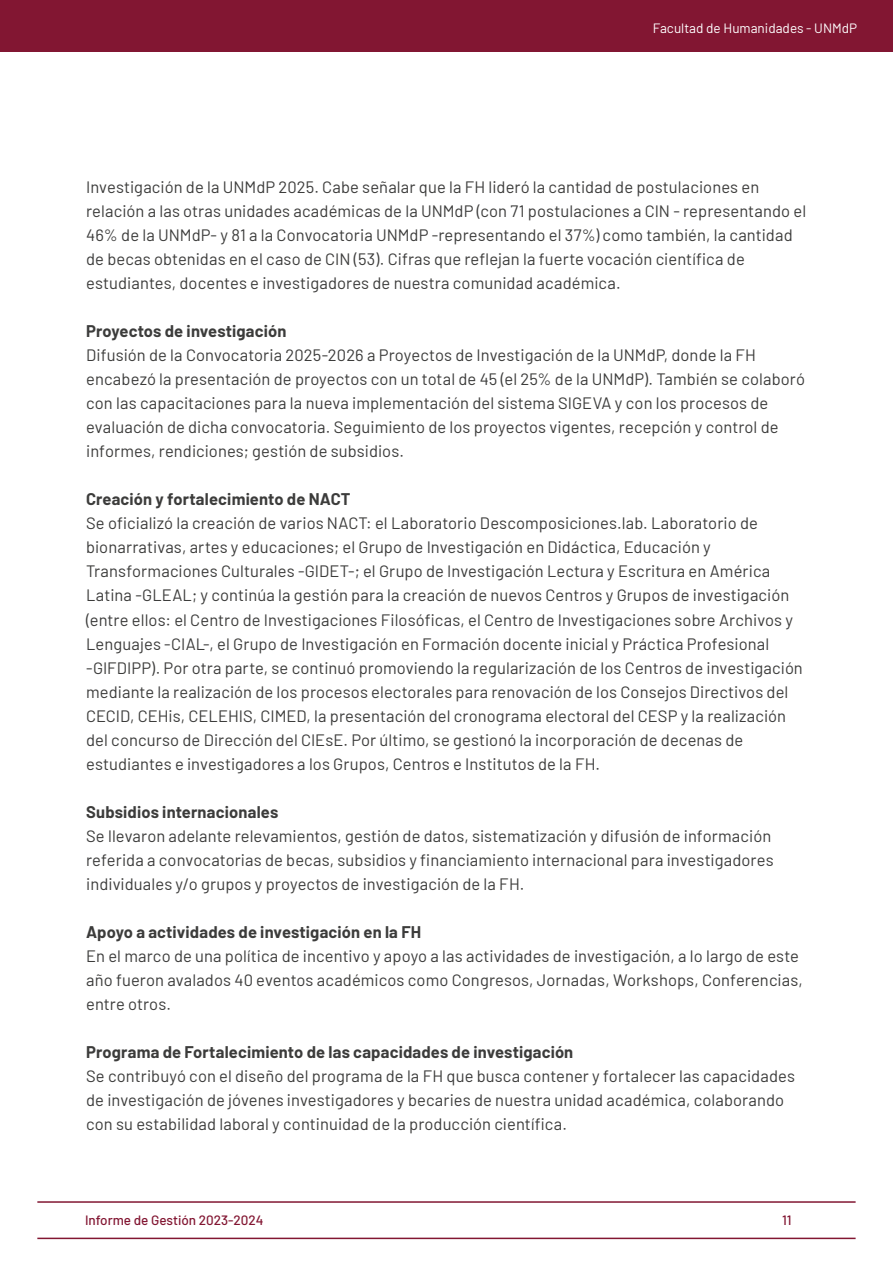
<style>
.page{position:relative;width:893px;height:1263px;background:#fff}
.page>*{position:absolute;margin:0;border:0;box-sizing:border-box;transform-origin:0 0}
.t1{font:16.5px/24px "Barlow";letter-spacing:.005em;color:#3c3c3b}
.t2{font:700 16.5px "Barlow";letter-spacing:.01em;color:#3c3c3b}
.t3{font:13.5px "Barlow";color:#fff}
.t4{font:500 13.5px "Barlow";color:#821632}
</style>
<div class="page">
<div style="left:0;top:0;width:893px;height:51px;background:#821632"></div>
<hr style="left:37px;top:1201px;width:819px;height:2px;background:#821632">
<hr style="left:37px;top:1237px;width:819px;height:2px;background:#821632">
<p class="t3" style="left:653px;top:18px;width:206px">Facultad de Humanidades - UNMdP</p>
<p class="t1" style="left:86px;top:174px;width:721px">Investigación de la UNMdP 2025. Cabe señalar que la FH lideró la cantidad de postulaciones en relación a las otras unidades académicas de la UNMdP (con 71 postulaciones a CIN - representando el 46% de la UNMdP- y 81 a la Convocatoria UNMdP -representando el 37%) como también, la cantidad de becas obtenidas en el caso de CIN (53). Cifras que reflejan la fuerte vocación científica de estudiantes, docentes e investigadores de nuestra comunidad académica.</p>
<p class="t2" style="left:86px;top:319px;width:202px">Proyectos de investigación</p>
<p class="t1" style="left:86px;top:342px;width:720px">Difusión de la Convocatoria 2025-2026 a Proyectos de Investigación de la UNMdP, donde la FH encabezó la presentación de proyectos con un total de 45 (el 25% de la UNMdP). También se colaboró con las capacitaciones para la nueva implementación del sistema SIGEVA y con los procesos de evaluación de dicha convocatoria. Seguimiento de los proyectos vigentes, recepción y control de informes, rendiciones; gestión de subsidios.</p>
<p class="t2" style="left:86px;top:487px;width:266px">Creación y fortalecimiento de NACT</p>
<p class="t1" style="left:86px;top:510px;width:718px">Se oficializó la creación de varios NACT: el Laboratorio Descomposiciones.lab. Laboratorio de bionarrativas, artes y educaciones; el Grupo de Investigación en Didáctica, Educación y Transformaciones Culturales -GIDET-; el Grupo de Investigación Lectura y Escritura en América Latina -GLEAL; y continúa la gestión para la creación de nuevos Centros y Grupos de investigación (entre ellos: el Centro de Investigaciones Filosóficas, el Centro de Investigaciones sobre Archivos y Lenguajes -CIAL-, el Grupo de Investigación en Formación docente inicial y Práctica Profesional -GIFDIPP). Por otra parte, se continuó promoviendo la regularización de los Centros de investigación mediante la realización de los procesos electorales para renovación de los Consejos Directivos del CECID, CEHis, CELEHIS, CIMED, la presentación del cronograma electoral del CESP y la realización del concurso de Dirección del CIEsE. Por último, se gestionó la incorporación de decenas de estudiantes e investigadores a los Grupos, Centros e Institutos de la FH.</p>
<p class="t2" style="left:86px;top:799px;width:194px">Subsidios internacionales</p>
<p class="t1" style="left:86px;top:822px;width:689px">Se llevaron adelante relevamientos, gestión de datos, sistematización y difusión de información referida a convocatorias de becas, subsidios y financiamiento internacional para investigadores individuales y/o grupos y proyectos de investigación de la FH.</p>
<p class="t2" style="left:86px;top:919px;width:336px">Apoyo a actividades de investigación en la FH</p>
<p class="t1" style="left:86px;top:942px;width:718px">En el marco de una política de incentivo y apoyo a las actividades de investigación, a lo largo de este año fueron avalados 40 eventos académicos como Congresos, Jornadas, Workshops, Conferencias, entre otros.</p>
<p class="t2" style="left:86px;top:1039px;width:489px">Programa de Fortalecimiento de las capacidades de investigación</p>
<p class="t1" style="left:86px;top:1062px;width:710px">Se contribuyó con el diseño del programa de la FH que busca contener y fortalecer las capacidades de investigación de jóvenes investigadores y becaries de nuestra unidad académica, colaborando con su estabilidad laboral y continuidad de la producción científica.</p>
<p class="t4" style="left:85px;top:1210px;width:180px">Informe de Gestión 2023-2024</p>
<p class="t4" style="left:782px;top:1210px;width:11px">11</p>
</div>
